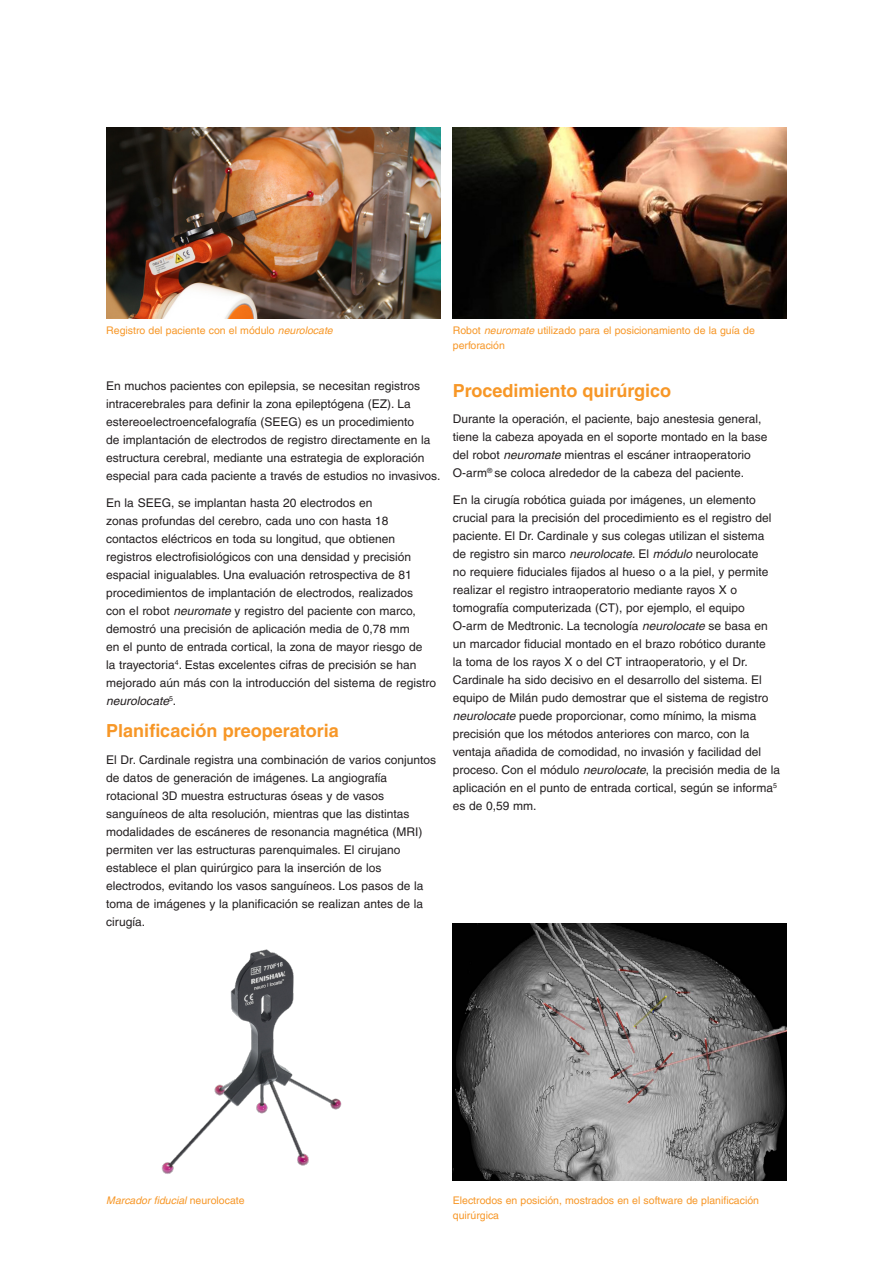
<style>
.page{position:relative;width:893px;height:1263px;background:#fff}
.page>*{position:absolute;margin:0;border:0;box-sizing:border-box;transform-origin:0 0}
.Main_body_text_8pt{font:700 18px "Helvetica LT Pro";color:#f79727}
.Main_body_heading_te{font:700 18px "Helvetica LT Pro";color:#f79727}
.Main_body_text_8pt-2{font:12px/18px "Helvetica LT Pro";color:#231f20}
.Caption_text_7pt{font:10.5px/15px "Helvetica LT Pro";color:#f79727}
.Caption_text_7pt-2{font:italic 10.5px "Helvetica LT Pro";color:#f79727}
.s1{font-style:italic}
.s2{font-family:"Helvetica"}
.s3{font-style:normal}
</style>
<div class="page">
<img style="left:106px;top:128px;width:334px;height:190px">
<img style="left:453px;top:128px;width:334px;height:190px">
<img style="left:453px;top:924px;width:334px;height:256px">
<img style="left:161px;top:949px;width:181px;height:225px">
<p class="Caption_text_7pt" style="left:106px;top:322px;width:228px">Registro del paciente con el módulo <span class="s1">neurolocate</span></p>
<p class="Caption_text_7pt" style="left:453px;top:323px;width:303px"><span class="s2">Robot</span> <span class="s1">neuromate</span> utilizado para el posicionamiento de la guía de perforación</p>
<p class="Main_body_text_8pt-2" style="left:106px;top:377px;width:336px">En muchos pacientes con epilepsia, se necesitan registros intracerebrales para definir la zona epileptógena (EZ). La estereoelectroencefalografía (SEEG) es un procedimiento<br>de implantación de electrodos de registro directamente en la estructura cerebral, mediante una estrategia de exploración especial para cada paciente a través de estudios no invasivos.</p>
<p class="Main_body_text_8pt-2" style="left:106px;top:493px;width:331px">En la SEEG, se implantan hasta 20 electrodos en<br>zonas profundas del cerebro, cada uno con hasta 18 contactos eléctricos en toda su longitud, que obtienen registros electrofisiológicos con una densidad y precisión espacial inigualables. Una evaluación retrospectiva de 81 procedimientos de implantación de electrodos, realizados<br>con el robot <span class="s1">neuromate</span> y registro del paciente con marco, demostró una precisión de aplicación media de 0,78 mm<br>en el punto de entrada cortical, la zona de mayor riesgo de<br>la trayectoria<sup>4</sup>. Estas excelentes cifras de precisión se han mejorado aún más con la introducción del sistema de registro <span class="s1">neurolocate</span><sup>5</sup>.</p>
<p class="Main_body_text_8pt" style="left:106px;top:720px;width:234px">Planificación preoperatoria</p>
<p class="Main_body_text_8pt-2" style="left:106px;top:751px;width:331px">El Dr. Cardinale registra una combinación de varios conjuntos de datos de generación de imágenes. La angiografía rotacional 3D muestra estructuras óseas y de vasos sanguíneos de alta resolución, mientras que las distintas modalidades de escáneres de resonancia magnética (MRI) permiten ver las estructuras parenquimales. El cirujano establece el plan quirúrgico para la inserción de los electrodos, evitando los vasos sanguíneos. Los pasos de la toma de imágenes y la planificación se realizan antes de la cirugía.</p>
<p class="Main_body_heading_te" style="left:453px;top:379px;width:220px">Procedimiento quirúrgico</p>
<p class="Main_body_text_8pt-2" style="left:453px;top:410px;width:316px">Durante la operación, el paciente, bajo anestesia general, tiene la cabeza apoyada en el soporte montado en la base del robot <span class="s1">neuromate</span> mientras el escáner intraoperatorio O-arm<sup>®</sup> se coloca alrededor de la cabeza del paciente.</p>
<p class="Main_body_text_8pt-2" style="left:453px;top:490px;width:329px">En la cirugía robótica guiada por imágenes, un elemento crucial para la precisión del procedimiento es el registro del paciente. El Dr. Cardinale y sus colegas utilizan el sistema de registro sin marco <span class="s1">neurolocate</span>. El <span class="s1">módulo</span> neurolocate<br>no requiere fiduciales fijados al hueso o a la piel, y permite realizar el registro intraoperatorio mediante rayos X o tomografía computerizada (CT), por ejemplo, el equipo O-arm de Medtronic. La tecnología <span class="s1">neurolocate</span> se basa en un marcador fiducial montado en el brazo robótico durante<br>la toma de los rayos X o del CT intraoperatorio, y el Dr.<br>Cardinale ha sido decisivo en el desarrollo del sistema. El equipo de Milán pudo demostrar que el sistema de registro <span class="s1">neurolocate</span> puede proporcionar, como mínimo, la misma precisión que los métodos anteriores con marco, con la ventaja añadida de comodidad, no invasión y facilidad del proceso. Con el módulo <span class="s1">neurolocate</span>, la precisión media de la aplicación en el punto de entrada cortical, según se informa<sup>5 </sup>es de 0,59 mm.</p>
<p class="Caption_text_7pt-2" style="left:106px;top:1194px;width:140px">Marcador fiducial <span class="s3">neurolocate</span></p>
<p class="Caption_text_7pt" style="left:453px;top:1192px;width:308px">Electrodos en posición, mostrados en el software de planificación quirúrgica</p>
</div>
